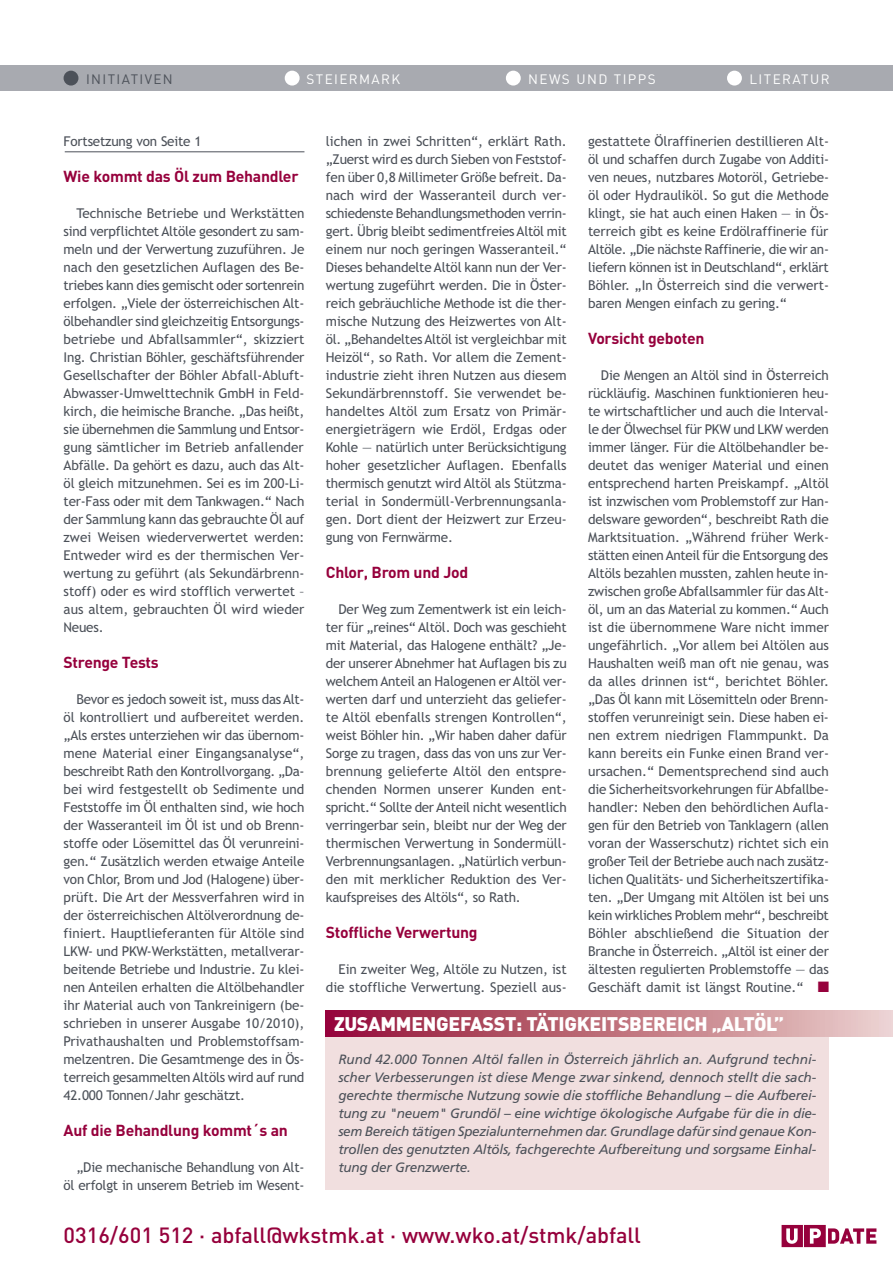
<style>
.page{position:relative;width:893px;height:1263px;background:#fff}
.page>*{position:absolute;margin:0;border:0;box-sizing:border-box;transform-origin:0 0}
.t1{font:500 21.75px "DIN";color:#96013c}
.t2{font:900 19.5px "DIN";letter-spacing:-.015em;color:#fff}
.t3{font:700 15.75px "DIN";letter-spacing:-.015em;color:#96013c}
.t4{font:13.5px/18px "Trebuchet MS";letter-spacing:-.01em;color:#4c5159;text-align:justify}
.t5{font:italic 13.5px/18px "Frutiger";letter-spacing:-.015em;color:#4c5159;text-align:justify}
.t6{font:13.5px "DIN";letter-spacing:.105em;color:#fff}
.t7{font:13.5px "DIN";letter-spacing:.105em;color:#4c5159}
.s1{color:#96013c}
</style>
<div class="page">
<div style="left:0;top:65px;width:892px;height:26px;background:#a8aab0"></div>
<div style="left:64px;top:71px;width:14px;height:15px;background:#4c5159;border-radius:50%"></div>
<div style="left:285px;top:71px;width:15px;height:15px;background:#fff;border-radius:50%"></div>
<div style="left:506px;top:71px;width:15px;height:15px;background:#fff;border-radius:50%"></div>
<div style="left:727px;top:71px;width:15px;height:15px;background:#fff;border-radius:50%"></div>
<hr style="left:65px;top:152px;width:239px;height:1px;background:#4c5159">
<img style="left:781px;top:1224px;width:96px;height:24px">
<div style="left:326px;top:1033px;width:503px;height:157px;background:#f1dfdf"></div>
<div style="left:326px;top:1011px;width:566px;height:25px;background:linear-gradient(to right,#930d33,#ead1c9)"></div>
<p class="t7" style="left:86px;top:75px;width:88px">INITIATIVEN</p>
<p class="t6" style="left:306px;top:75px;width:95px">STEIERMARK</p>
<p class="t6" style="left:528px;top:75px;width:129px">NEWS UND TIPPS</p>
<p class="t6" style="left:749px;top:75px;width:82px">LITERATUR</p>
<p class="t4" style="left:64px;top:133px;width:139px">Fortsetzung von Seite 1</p>
<p class="t3" style="left:64px;top:170px;width:236px">Wie kommt das Öl zum Behandler</p>
<p class="t4" style="left:64px;top:205px;width:242px;text-indent:13px">Technische Betriebe und Werkstätten sind verpflichtet Altöle gesondert zu sam&shy;meln und der Verwertung zuzuführen. Je nach den gesetzlichen Auflagen des Be&shy;triebes kann dies gemischt oder sortenrein erfolgen. „Viele der österreichischen Alt&shy;ölbehandler sind gleichzeitig Entsorgungs&shy;betriebe und Abfallsammler“, skizziert Ing. Christian Böhler, geschäftsführender Gesellschafter der Böhler Abfall-Abluft-Abwasser-Umwelttechnik GmbH in Feld&shy;kirch, die heimische Branche. „Das heißt, sie übernehmen die Sammlung und Entsor&shy;gung sämtlicher im Betrieb anfallender Abfälle. Da gehört es dazu, auch das Alt&shy;öl gleich mitzunehmen. Sei es im 200-Li&shy;ter-Fass oder mit dem Tankwagen.“ Nach der Sammlung kann das gebrauchte Öl auf zwei Weisen wiederverwertet werden:<br>Entweder wird es der thermischen Ver&shy;wertung zu geführt (als Sekundärbrenn&shy;stoff) oder es wird stofflich verwertet – aus altem, gebrauchten Öl wird wieder Neues.</p>
<p class="t3" style="left:64px;top:656px;width:97px">Strenge Tests</p>
<p class="t4" style="left:64px;top:691px;width:242px;text-indent:13px">Bevor es jedoch soweit ist, muss das Alt&shy;öl kontrolliert und aufbereitet werden. „Als erstes unterziehen wir das übernom&shy;mene Material einer Eingangsanalyse“, beschreibt Rath den Kontrollvorgang. „Da&shy;bei wird festgestellt ob Sedimente und Feststoffe im Öl enthalten sind, wie hoch der Wasseranteil im Öl ist und ob Brenn&shy;stoffe oder Lösemittel das Öl verunreini&shy;gen.“ Zusätzlich werden etwaige Anteile von Chlor, Brom und Jod (Halogene) über&shy;prüft. Die Art der Messverfahren wird in der österreichischen Altölverordnung de&shy;finiert. Hauptlieferanten für Altöle sind LKW- und PKW-Werkstätten, metallverar&shy;beitende Betriebe und Industrie. Zu klei&shy;nen Anteilen erhalten die Altölbehandler ihr Material auch von Tankreinigern (be&shy;schrieben in unserer Ausgabe 10/2010), Privathaushalten und Problemstoffsam&shy;melzentren. Die Gesamtmenge des in Ös - terreich gesammelten Altöls wird auf rund 42.000 Tonnen/Jahr geschätzt.</p>
<p class="t3" style="left:64px;top:1124px;width:226px">Auf die Behandlung kommt´s an</p>
<p class="t4" style="left:64px;top:1159px;width:242px;text-align:right">„Die mechanische Behandlung von Alt&shy;öl erfolgt in unserem Betrieb im Wesent-</p>
<p class="t4" style="left:326px;top:133px;width:242px">lichen in zwei Schritten“, erklärt Rath. „Zuerst wird es durch Sieben von Feststof&shy;fen über 0,8 Millimeter Größe befreit. Da&shy;nach wird der Wasseranteil durch ver&shy;schiedenste Behandlungsmethoden verrin&shy;gert. Übrig bleibt sedimentfreies Altöl mit einem nur noch geringen Wasseranteil.“ Dieses behandelte Altöl kann nun der Ver&shy;wertung zugeführt werden. Die in Öster&shy;reich gebräuchliche Methode ist die ther&shy;mische Nutzung des Heizwertes von Alt&shy;öl. „Behandeltes Altöl ist vergleichbar mit Heizöl“, so Rath. Vor allem die Zement&shy;industrie zieht ihren Nutzen aus diesem Sekundärbrennstoff. Sie verwendet be&shy;handeltes Altöl zum Ersatz von Primär&shy;energieträgern wie Erdöl, Erdgas oder Kohle — natürlich unter Berücksichtigung hoher gesetzlicher Auflagen. Ebenfalls thermisch genutzt wird Altöl als Stützma&shy;terial in Sondermüll-Verbrennungsanla&shy;gen. Dort dient der Heizwert zur Erzeu&shy;gung von Fernwärme.</p>
<p class="t3" style="left:326px;top:566px;width:144px">Chlor, Brom und Jod</p>
<p class="t4" style="left:326px;top:601px;width:242px;text-indent:13px">Der Weg zum Zementwerk ist ein leich&shy;ter für „reines“ Altöl. Doch was geschieht mit Material, das Halogene enthält? „Je&shy;der unserer Abnehmer hat Auflagen bis zu welchem Anteil an Halogenen er Altöl ver&shy;werten darf und unterzieht das geliefer&shy;te Altöl ebenfalls strengen Kontrollen“, weist Böhler hin. „Wir haben daher dafür Sorge zu tragen, dass das von uns zur Ver&shy;brennung gelieferte Altöl den entspre&shy;chenden Normen unserer Kunden ent&shy;spricht.“ Sollte der Anteil nicht wesentlich verringerbar sein, bleibt nur der Weg der thermischen Verwertung in Sondermüll-Verbrennungsanlagen. „Natürlich verbun&shy;den mit merklicher Reduktion des Ver&shy;kaufspreises des Altöls“, so Rath.</p>
<p class="t3" style="left:326px;top:926px;width:153px">Stoffliche Verwertung</p>
<p class="t4" style="left:326px;top:961px;width:242px;text-align:right">Ein zweiter Weg, Altöle zu Nutzen, ist die stoffliche Verwertung. Speziell aus-</p>
<p class="t4" style="left:588px;top:133px;width:242px">gestattete Ölraffinerien destillieren Alt&shy;öl und schaffen durch Zugabe von Additi&shy;ven neues, nutzbares Motoröl, Getriebe&shy;öl oder Hydrauliköl. So gut die Methode klingt, sie hat auch einen Haken — in Ös - terreich gibt es keine Erdölraffinerie für Altöle. „Die nächste Raffinerie, die wir an&shy;liefern können ist in Deutschland“, erklärt Böhler. „In Österreich sind die verwert&shy;baren Mengen einfach zu gering.“</p>
<p class="t3" style="left:588px;top:332px;width:118px">Vorsicht geboten</p>
<p class="t4" style="left:588px;top:367px;width:242px;text-indent:13px">Die Mengen an Altöl sind in Österreich rückläufig. Maschinen funktionieren heu&shy;te wirtschaftlicher und auch die Interval&shy;le der Ölwechsel für PKW und LKW werden immer länger. Für die Altölbehandler be&shy;deutet das weniger Material und einen entsprechend harten Preiskampf. „Altöl ist inzwischen vom Problemstoff zur Han&shy;delsware geworden“, beschreibt Rath die Marktsituation. „Während früher Werk&shy;stätten einen Anteil für die Entsorgung des Altöls bezahlen mussten, zahlen heute in&shy;zwischen große Abfallsammler für das Alt&shy;öl, um an das Material zu kommen.“ Auch ist die übernommene Ware nicht immer ungefährlich. „Vor allem bei Altölen aus Haushalten weiß man oft nie genau, was da alles drinnen ist“, berichtet Böhler. „Das Öl kann mit Lösemitteln oder Brenn&shy;stoffen verunreinigt sein. Diese haben ei&shy;nen extrem niedrigen Flammpunkt. Da kann bereits ein Funke einen Brand ver&shy;ursachen.“ Dementsprechend sind auch die Sicherheitsvorkehrungen für Abfallbe&shy;handler: Neben den behördlichen Aufla&shy;gen für den Betrieb von Tanklagern (allen voran der Wasserschutz) richtet sich ein großer Teil der Betriebe auch nach zusätz&shy;lichen Qualitäts- und Sicherheitszertifika&shy;ten. „Der Umgang mit Altölen ist bei uns kein wirkliches Problem mehr“, beschreibt Böhler abschließend die Situation der Branche in Österreich. „Altöl ist einer der ältesten regulierten Problemstoffe — das Geschäft damit ist längst Routine.“ <span class="s1">■</span></p>
<h2 class="t2" style="left:334px;top:1017px;width:451px">ZUSAMMENGEFASST: TÄTIGKEITSBEREICH „ALTÖL”</h2>
<p class="t5" style="left:338px;top:1051px;width:479px">Rund 42.000 Tonnen Altöl fallen in Österreich jährlich an. Aufgrund techni&shy;scher Verbesserungen ist diese Menge zwar sinkend, dennoch stellt die sach&shy;gerechte thermische Nutzung sowie die stoffliche Behandlung – die Aufberei&shy;tung zu "neuem" Grundöl – eine wichtige ökologische Aufgabe für die in die&shy;sem Bereich tätigen Spezialunternehmen dar. Grundlage dafür sind genaue Kon&shy;trollen des genutzten Altöls, fachgerechte Aufbereitung und sorgsame Einhal&shy;tung der Grenzwerte.</p>
<h1 class="t1" style="left:64px;top:1228px;width:579px">0316/601 512 · abfall@wkstmk.at · www.wko.at/stmk/abfall</h1>
</div>
